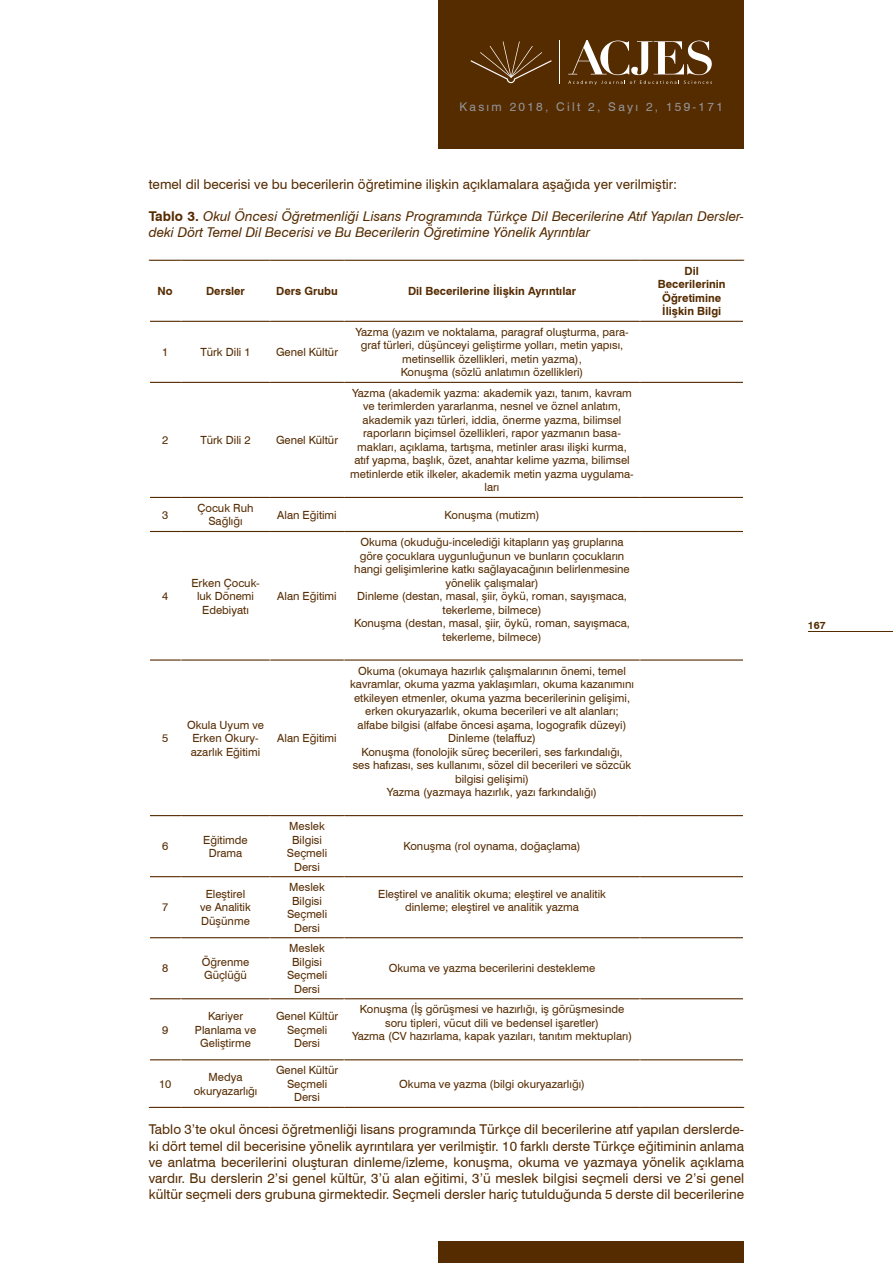
<style>
.page{position:relative;width:893px;height:1263px;background:#fff}
.page>*{position:absolute;margin:0;border:0;box-sizing:border-box;transform-origin:0 0}
.t1{font:13.5px/16.2px "Swiss 721 BT";color:#552b00;text-align:justify}
.t2{font:italic 13.5px/16.2px "Swiss 721 BT";color:#552b00}
.t3{font:12px "Swiss 721 BT";letter-spacing:.19em;color:#939598}
.t4{font:12px "Swiss 721 BT";letter-spacing:.21em;color:#939598}
.t5{font:11.25px/13.5px "Swiss 721 BT";color:#552b00;text-align:center}
.t6{font:700 11.25px/13.5px "Swiss 721 BT";color:#552b00;text-align:center}
.t7{font:700 10.5px "Swiss 721 BT";color:#552b00}
.s1{font-weight:700;font-style:normal}
</style>
<div class="page">
<div style="left:438px;top:1242px;width:306px;height:21px;background:#552b00"></div>
<div style="left:438px;top:0;width:306px;height:149px;background:#552b00"></div>
<svg style="left:470px;top:41px;width:82px;height:43px"></svg>
<hr style="left:559px;top:40px;width:1px;height:44px;background:#fff">
<svg style="left:568px;top:40px;width:144px;height:45px"></svg>
<hr style="left:808px;top:631px;width:85px;height:1px;background:#552b00">
<hr style="left:149px;top:260px;width:32px;height:1px;background:#552b00">
<hr style="left:181px;top:260px;width:89px;height:1px;background:#552b00">
<hr style="left:270px;top:260px;width:74px;height:1px;background:#552b00">
<hr style="left:344px;top:260px;width:296px;height:1px;background:#552b00">
<hr style="left:640px;top:260px;width:104px;height:1px;background:#552b00">
<hr style="left:150px;top:321px;width:31px;height:1px;background:#552b00">
<hr style="left:181px;top:321px;width:89px;height:1px;background:#552b00">
<hr style="left:270px;top:321px;width:74px;height:1px;background:#552b00">
<hr style="left:344px;top:321px;width:296px;height:1px;background:#552b00">
<hr style="left:640px;top:321px;width:103px;height:1px;background:#552b00">
<hr style="left:150px;top:382px;width:31px;height:1px;background:#552b00">
<hr style="left:181px;top:382px;width:89px;height:1px;background:#552b00">
<hr style="left:270px;top:382px;width:74px;height:1px;background:#552b00">
<hr style="left:344px;top:382px;width:296px;height:1px;background:#552b00">
<hr style="left:640px;top:382px;width:103px;height:1px;background:#552b00">
<hr style="left:150px;top:497px;width:31px;height:1px;background:#552b00">
<hr style="left:181px;top:497px;width:89px;height:1px;background:#552b00">
<hr style="left:270px;top:497px;width:74px;height:1px;background:#552b00">
<hr style="left:344px;top:497px;width:296px;height:1px;background:#552b00">
<hr style="left:640px;top:497px;width:103px;height:1px;background:#552b00">
<hr style="left:150px;top:531px;width:31px;height:1px;background:#552b00">
<hr style="left:181px;top:531px;width:89px;height:1px;background:#552b00">
<hr style="left:270px;top:531px;width:74px;height:1px;background:#552b00">
<hr style="left:344px;top:531px;width:296px;height:1px;background:#552b00">
<hr style="left:640px;top:531px;width:103px;height:1px;background:#552b00">
<hr style="left:150px;top:659px;width:31px;height:2px;background:#552b00">
<hr style="left:181px;top:659px;width:89px;height:2px;background:#552b00">
<hr style="left:270px;top:659px;width:74px;height:2px;background:#552b00">
<hr style="left:344px;top:659px;width:296px;height:2px;background:#552b00">
<hr style="left:640px;top:659px;width:103px;height:2px;background:#552b00">
<hr style="left:150px;top:815px;width:31px;height:1px;background:#552b00">
<hr style="left:181px;top:815px;width:89px;height:1px;background:#552b00">
<hr style="left:270px;top:815px;width:74px;height:1px;background:#552b00">
<hr style="left:344px;top:815px;width:296px;height:1px;background:#552b00">
<hr style="left:640px;top:815px;width:103px;height:1px;background:#552b00">
<hr style="left:150px;top:876px;width:31px;height:1px;background:#552b00">
<hr style="left:181px;top:876px;width:89px;height:1px;background:#552b00">
<hr style="left:270px;top:876px;width:74px;height:1px;background:#552b00">
<hr style="left:344px;top:876px;width:296px;height:1px;background:#552b00">
<hr style="left:640px;top:876px;width:103px;height:1px;background:#552b00">
<hr style="left:150px;top:937px;width:31px;height:1px;background:#552b00">
<hr style="left:181px;top:937px;width:89px;height:1px;background:#552b00">
<hr style="left:270px;top:937px;width:74px;height:1px;background:#552b00">
<hr style="left:344px;top:937px;width:296px;height:1px;background:#552b00">
<hr style="left:640px;top:937px;width:103px;height:1px;background:#552b00">
<hr style="left:150px;top:998px;width:31px;height:1px;background:#552b00">
<hr style="left:181px;top:998px;width:89px;height:1px;background:#552b00">
<hr style="left:270px;top:998px;width:74px;height:1px;background:#552b00">
<hr style="left:344px;top:998px;width:296px;height:1px;background:#552b00">
<hr style="left:640px;top:998px;width:103px;height:1px;background:#552b00">
<hr style="left:150px;top:1059px;width:31px;height:1px;background:#552b00">
<hr style="left:181px;top:1059px;width:89px;height:1px;background:#552b00">
<hr style="left:270px;top:1059px;width:74px;height:1px;background:#552b00">
<hr style="left:344px;top:1059px;width:296px;height:1px;background:#552b00">
<hr style="left:640px;top:1059px;width:103px;height:1px;background:#552b00">
<hr style="left:149px;top:1107px;width:32px;height:1px;background:#552b00">
<hr style="left:181px;top:1107px;width:89px;height:1px;background:#552b00">
<hr style="left:270px;top:1107px;width:74px;height:1px;background:#552b00">
<hr style="left:344px;top:1107px;width:296px;height:1px;background:#552b00">
<hr style="left:640px;top:1107px;width:104px;height:1px;background:#552b00">
<p class="t3" style="left:460px;top:98px;width:265px">Kasım 2018, Cilt 2, Sayı 2, 159-171</p>
<p class="t4" style="left:472px;top:98px;width:240px">Eylül 2017, Cilt 1, Sayı 1, 1-20</p>
<p class="t1" style="left:149px;top:175px;width:530px">temel dil becerisi ve bu becerilerin öğretimine ilişkin açıklamalara aşağıda yer verilmiştir:</p>
<p class="t2" style="left:149px;top:208px;width:597px"><span class="s1">Tablo 3.</span> Okul Öncesi Öğretmenliği Lisans Programında Türkçe Dil Becerilerine Atıf Yapılan Dersler&shy;deki Dört Temel Dil Becerisi ve Bu Becerilerin Öğretimine Yönelik Ayrıntılar</p>
<p class="t6" style="left:158px;top:284px;width:17px">No</p>
<p class="t6" style="left:206px;top:284px;width:40px">Dersler</p>
<p class="t6" style="left:276px;top:284px;width:63px">Ders Grubu</p>
<p class="t6" style="left:408px;top:284px;width:170px">Dil Becerilerine İlişkin Ayrıntılar</p>
<p class="t5" style="left:162px;top:345px;width:8px">1</p>
<p class="t5" style="left:200px;top:345px;width:52px">Türk Dili 1</p>
<p class="t5" style="left:276px;top:345px;width:64px">Genel Kültür</p>
<p class="t5" style="left:162px;top:433px;width:8px">2</p>
<p class="t5" style="left:200px;top:433px;width:52px">Türk Dili 2</p>
<p class="t5" style="left:276px;top:433px;width:64px">Genel Kültür</p>
<p class="t5" style="left:355px;top:325px;width:275px">Yazma (yazım ve noktalama, paragraf oluşturma, para&shy;graf türleri, düşünceyi geliştirme yolları, metin yapısı, metinsellik özellikleri, metin yazma),<br>Konuşma (sözlü anlatımın özellikleri)</p>
<p class="t5" style="left:350px;top:386px;width:285px">Yazma (akademik yazma: akademik yazı, tanım, kavram ve terimlerden yararlanma, nesnel ve öznel anlatım, akademik yazı türleri, iddia, önerme yazma, bilimsel raporların biçimsel özellikleri, rapor yazmanın basa&shy;makları, açıklama, tartışma, metinler arası ilişki kurma, atıf yapma, başlık, özet, anahtar kelime yazma, bilimsel metinlerde etik ilkeler, akademik metin yazma uygulama&shy;ları</p>
<p class="t5" style="left:162px;top:507px;width:8px">3</p>
<p class="t5" style="left:197px;top:501px;width:58px">Çocuk Ruh<br>Sağlığı</p>
<p class="t5" style="left:277px;top:507px;width:61px">Alan Eğitimi</p>
<p class="t5" style="left:444px;top:507px;width:97px">Konuşma (mutizm)</p>
<p class="t5" style="left:162px;top:589px;width:8px">4</p>
<p class="t5" style="left:191px;top:575px;width:70px">Erken Çocuk&shy;luk Dönemi<br>Edebiyatı</p>
<p class="t5" style="left:277px;top:589px;width:61px">Alan Eğitimi</p>
<p class="t5" style="left:162px;top:731px;width:8px">5</p>
<p class="t5" style="left:187px;top:717px;width:78px">Okula Uyum ve<br>Erken Okury&shy;azarlık Eğitimi</p>
<p class="t5" style="left:277px;top:731px;width:61px">Alan Eğitimi</p>
<p class="t5" style="left:162px;top:839px;width:8px">6</p>
<p class="t5" style="left:203px;top:832px;width:46px">Eğitimde<br>Drama</p>
<p class="t5" style="left:287px;top:819px;width:42px">Meslek<br>Bilgisi<br>Seçmeli<br>Dersi</p>
<p class="t5" style="left:354px;top:535px;width:277px">Okuma (okuduğu-incelediği kitapların yaş gruplarına göre çocuklara uygunluğunun ve bunların çocukların hangi gelişimlerine katkı sağlayacağının belirlenmesine yönelik çalışmalar)<br>Dinleme (destan, masal, şiir, öykü, roman, sayışmaca, tekerleme, bilmece)<br>Konuşma (destan, masal, şiir, öykü, roman, sayışmaca, tekerleme, bilmece)</p>
<p class="t5" style="left:350px;top:663px;width:285px">Okuma (okumaya hazırlık çalışmalarının önemi, temel kavramlar, okuma yazma yaklaşımları, okuma kazanımını etkileyen etmenler, okuma yazma becerilerinin gelişimi, erken okuryazarlık, okuma becerileri ve alt alanları; alfabe bilgisi (alfabe öncesi aşama, logografik düzeyi)<br>Dinleme (telaffuz)<br>Konuşma (fonolojik süreç becerileri, ses farkındalığı,<br>ses hafızası, ses kullanımı, sözel dil becerileri ve sözcük bilgisi gelişimi)<br>Yazma (yazmaya hazırlık, yazı farkındalığı)</p>
<p class="t5" style="left:403px;top:839px;width:179px">Konuşma (rol oynama, doğaçlama)</p>
<p class="t5" style="left:162px;top:900px;width:8px">7</p>
<p class="t5" style="left:200px;top:887px;width:52px">Eleştirel ve Analitik<br>Düşünme</p>
<p class="t5" style="left:287px;top:880px;width:42px">Meslek<br>Bilgisi<br>Seçmeli<br>Dersi</p>
<p class="t5" style="left:378px;top:887px;width:229px">Eleştirel ve analitik okuma; eleştirel ve analitik dinleme; eleştirel ve analitik yazma</p>
<p class="t5" style="left:162px;top:961px;width:8px">8</p>
<p class="t5" style="left:202px;top:954px;width:49px;text-align:left">Öğrenme<br>Güçlüğü</p>
<p class="t5" style="left:287px;top:941px;width:42px">Meslek<br>Bilgisi<br>Seçmeli<br>Dersi</p>
<p class="t5" style="left:389px;top:961px;width:208px">Okuma ve yazma becerilerini destekleme</p>
<p class="t5" style="left:162px;top:1022px;width:8px">9</p>
<p class="t5" style="left:195px;top:1009px;width:63px">Kariyer<br>Planlama ve<br>Geliştirme</p>
<p class="t5" style="left:276px;top:1009px;width:64px">Genel Kültür<br>Seçmeli<br>Dersi</p>
<p class="t5" style="left:352px;top:1002px;width:282px">Konuşma (İş görüşmesi ve hazırlığı, iş görüşmesinde soru tipleri, vücut dili ve bedensel işaretler)<br>Yazma (CV hazırlama, kapak yazıları, tanıtım mektupları)</p>
<p class="t6" style="left:658px;top:264px;width:69px">Dil<br>Becerilerinin<br>Öğretimine<br>İlişkin Bilgi</p>
<p class="t5" style="left:159px;top:1077px;width:14px">10</p>
<p class="t5" style="left:194px;top:1070px;width:65px">Medya okuryazarlığı</p>
<p class="t5" style="left:276px;top:1063px;width:64px">Genel Kültür<br>Seçmeli<br>Dersi</p>
<p class="t5" style="left:399px;top:1077px;width:187px">Okuma ve yazma (bilgi okuryazarlığı)</p>
<p class="t1" style="left:149px;top:1121px;width:597px">Tablo 3’te okul öncesi öğretmenliği lisans programında Türkçe dil becerilerine atıf yapılan derslerde&shy;ki dört temel dil becerisine yönelik ayrıntılara yer verilmiştir. 10 farklı derste Türkçe eğitiminin anlama ve anlatma becerilerini oluşturan dinleme/izleme, konuşma, okuma ve yazmaya yönelik açıklama vardır. Bu derslerin 2’si genel kültür, 3’ü alan eğitimi, 3’ü meslek bilgisi seçmeli dersi ve 2’si genel kültür seçmeli ders grubuna girmektedir. Seçmeli dersler hariç tutulduğunda 5 derste dil becerilerine</p>
<p class="t7" style="left:808px;top:618px;width:19px">167</p>
</div>
